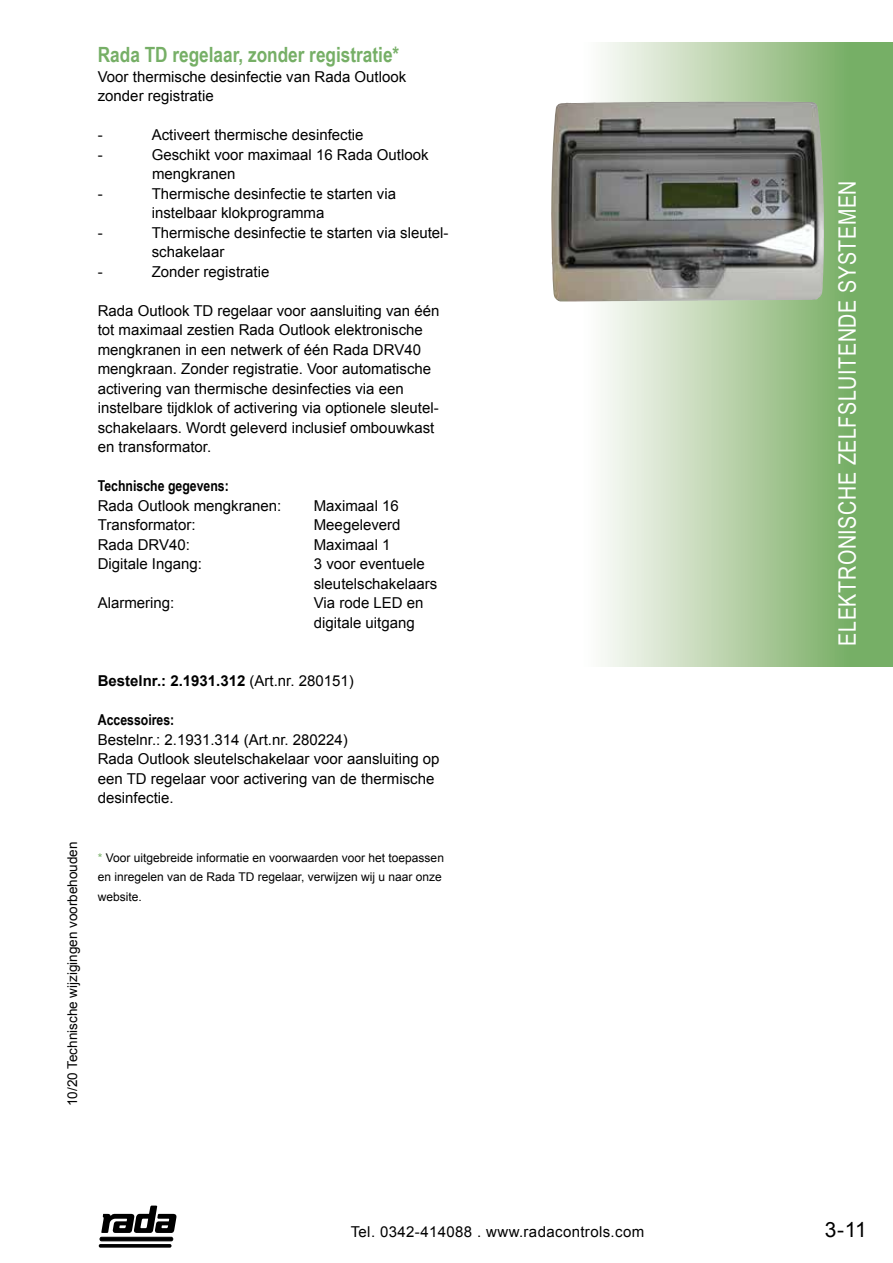
<style>
.page{position:relative;width:893px;height:1263px;background:#fff}
.page>*{position:absolute;margin:0;border:0;box-sizing:border-box;transform-origin:0 0}
.t1{font:24px "Arial Narrow";letter-spacing:.025em;color:#fff}
.t2{font:700 21px "Arial Narrow";color:#76af66}
.t3{font:21px "Arial";color:#000}
.t4{font:15px/19.5px "Arial";color:#000}
.t5{font:15px "Arial";letter-spacing:.025em;color:#000}
.t6{font:700 15px "Arial";color:#000}
.t7{font:700 15px "Arial Narrow";color:#000}
.t8{font:13.5px "Arial";color:#000}
.t9{font:12px/19.5px "Arial";color:#000}
.s1{font-weight:400}
.s2{color:#76af66}
</style>
<div class="page">
<svg style="left:601px;top:43px;width:292px;height:623px;background:#aacb9d"></svg>
<div style="left:100px;top:1237px;width:73px;height:4px;background:#0a0a0a;border:1px solid #000;border-radius:2px"></div>
<hr style="left:99px;top:1244px;width:73px;height:3px;background:#000;border-radius:2px">
<svg style="left:101px;top:1205px;width:75px;height:28px"></svg>
<img style="left:551px;top:102px;width:273px;height:200px">
<h2 class="t2" style="left:98px;top:39px;width:303px">Rada TD regelaar, zonder registratie*</h2>
<p class="t4" style="left:98px;top:66px;width:310px">Voor thermische desinfectie van Rada Outlook zonder registratie</p>
<p class="t4" style="left:98px;top:125px;width:6px">-</p>
<p class="t4" style="left:152px;top:125px;width:213px">Activeert thermische desinfectie</p>
<p class="t4" style="left:98px;top:144px;width:6px">-</p>
<p class="t4" style="left:152px;top:144px;width:278px">Geschikt voor maximaal 16 Rada Outlook mengkranen</p>
<p class="t4" style="left:98px;top:183px;width:6px">-</p>
<p class="t4" style="left:152px;top:183px;width:246px">Thermische desinfectie te starten via instelbaar klokprogramma</p>
<p class="t4" style="left:98px;top:222px;width:6px">-</p>
<p class="t4" style="left:152px;top:222px;width:298px">Thermische desinfectie te starten via sleutel&shy;schakelaar</p>
<p class="t4" style="left:98px;top:261px;width:6px">-</p>
<p class="t4" style="left:152px;top:261px;width:119px">Zonder registratie</p>
<p class="t4" style="left:98px;top:300px;width:343px">Rada Outlook TD regelaar voor aansluiting van één tot maximaal zestien Rada Outlook elektronische mengkranen in een netwerk of één Rada DRV40 mengkraan. Zonder registratie. Voor automatische activering van thermische desinfecties via een instelbare tijdklok of activering via optionele sleutel&shy;schakelaars. Wordt geleverd inclusief ombouwkast en transformator.</p>
<p class="t7" style="left:98px;top:474px;width:133px">Technische gegevens:</p>
<p class="t4" style="left:98px;top:495px;width:185px">Rada Outlook mengkranen:</p>
<p class="t4" style="left:314px;top:495px;width:87px">Maximaal 16</p>
<p class="t4" style="left:98px;top:515px;width:99px">Transformator:</p>
<p class="t4" style="left:314px;top:515px;width:88px">Meegeleverd</p>
<p class="t4" style="left:98px;top:534px;width:94px">Rada DRV40:</p>
<p class="t4" style="left:314px;top:534px;width:78px">Maximaal 1</p>
<p class="t4" style="left:98px;top:554px;width:106px">Digitale Ingang:</p>
<p class="t4" style="left:314px;top:554px;width:125px">3 voor eventuele sleutelschakelaars</p>
<p class="t4" style="left:98px;top:593px;width:78px">Alarmering:</p>
<p class="t4" style="left:314px;top:593px;width:111px">Via rode LED en digitale uitgang</p>
<p class="t8" style="left:63px;top:1106px;width:266px;rotate:-90deg">10/20 Technische wijzigingen voorbehouden</p>
<p class="t6" style="left:98px;top:670px;width:257px">Bestelnr.: 2.1931.312 <span class="s1">(Art.nr. 280151)</span></p>
<p class="t7" style="left:98px;top:708px;width:78px">Accessoires:</p>
<p class="t4" style="left:98px;top:729px;width:343px">Bestelnr.: 2.1931.314 (Art.nr. 280224)<br>Rada Outlook sleutelschakelaar voor aansluiting op een TD regelaar voor activering van de thermische desinfectie.</p>
<p class="t9" style="left:98px;top:847px;width:348px"><span class="s2">*</span> Voor uitgebreide informatie en voorwaarden voor het toepassen en inregelen van de Rada TD regelaar, verwijzen wij u naar onze website.</p>
<h1 class="t1" style="left:830px;top:645px;width:466px;rotate:-90deg">ELEKTRONISCHE ZELFSLUITENDE SYSTEMEN</h1>
<p class="t5" style="left:351px;top:1222px;width:295px">Tel. 0342-414088 . www.radacontrols.com</p>
<h2 class="t3" style="left:825px;top:1215px;width:44px">3-11</h2>
</div>
